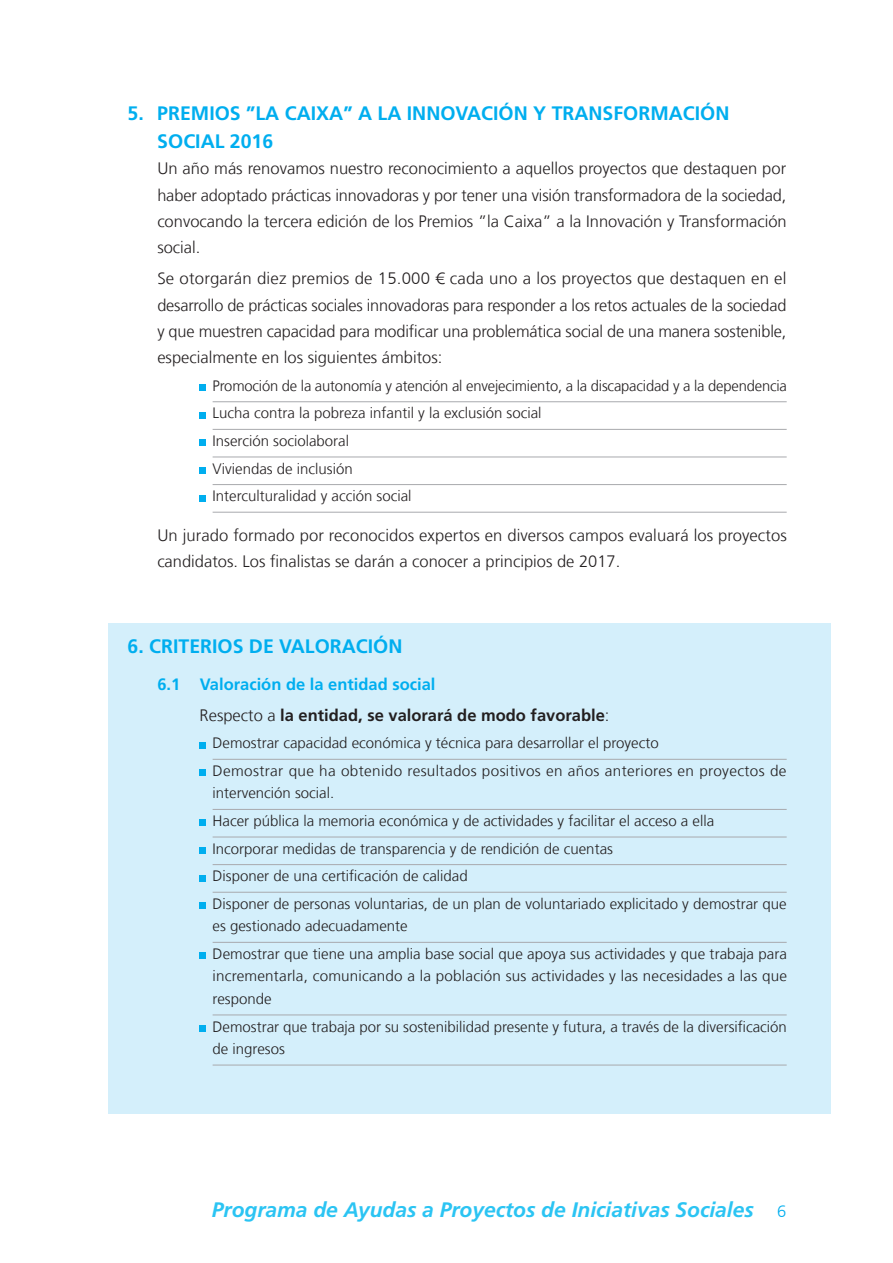
<style>
.page{position:relative;width:893px;height:1263px;background:#fff}
.page>*{position:absolute;margin:0;border:0;box-sizing:border-box;transform-origin:0 0}
.t1{font:italic 700 21px "La Caixa Frutiger";color:#2bc4f3}
.t2{font:700 19.5px/28.5px "La Caixa Frutiger";color:#00aeef}
.t3{font:300 16.5px/26.2px "La Caixa Frutiger";color:#231f20;text-align:justify}
.t4{font:700 16.5px/31px "La Caixa Frutiger";color:#231f20}
.t5{font:300 15px/27.6px "La Caixa Frutiger";color:#231f20}
.t6{font:300 15px/27.6px "La Caixa Frutiger";letter-spacing:.02em;color:#231f20}
.s1{color:#00aeef}
.s2{font-weight:300}
.s3{font-weight:300;font-style:normal;font-size:16.5px;color:#00aeef}
</style>
<div class="page">
<div style="left:108px;top:623px;width:723px;height:491px;background:#d4effb"></div>
<hr style="left:213px;top:401px;width:574px;height:1px;background:#a8a9ad">
<hr style="left:213px;top:429px;width:574px;height:1px;background:#a8a9ad">
<hr style="left:213px;top:457px;width:574px;height:1px;background:#a8a9ad">
<hr style="left:213px;top:484px;width:574px;height:1px;background:#a8a9ad">
<hr style="left:213px;top:512px;width:574px;height:1px;background:#a8a9ad">
<hr style="left:213px;top:759px;width:574px;height:1px;background:#a8a9ad">
<hr style="left:213px;top:809px;width:574px;height:1px;background:#a8a9ad">
<hr style="left:213px;top:837px;width:574px;height:1px;background:#a8a9ad">
<hr style="left:213px;top:864px;width:574px;height:1px;background:#a8a9ad">
<hr style="left:213px;top:892px;width:574px;height:1px;background:#a8a9ad">
<hr style="left:213px;top:942px;width:574px;height:1px;background:#a8a9ad">
<hr style="left:213px;top:1014px;width:574px;height:1px;background:#a8a9ad">
<hr style="left:213px;top:1065px;width:574px;height:1px;background:#a8a9ad">
<svg style="left:200px;top:385px;width:6px;height:6px"></svg>
<svg style="left:200px;top:412px;width:6px;height:6px"></svg>
<svg style="left:200px;top:440px;width:6px;height:6px"></svg>
<div style="left:200px;top:467px;width:6px;height:7px;background:#00aeef"></div>
<svg style="left:200px;top:495px;width:6px;height:6px"></svg>
<svg style="left:200px;top:742px;width:6px;height:6px"></svg>
<svg style="left:200px;top:770px;width:6px;height:6px"></svg>
<svg style="left:200px;top:820px;width:6px;height:6px"></svg>
<div style="left:200px;top:847px;width:6px;height:7px;background:#00aeef"></div>
<svg style="left:200px;top:875px;width:6px;height:6px"></svg>
<svg style="left:200px;top:903px;width:6px;height:6px"></svg>
<svg style="left:200px;top:953px;width:6px;height:6px"></svg>
<svg style="left:200px;top:1025px;width:6px;height:6px"></svg>
<h2 class="t2" style="left:157px;top:99px;width:574px;text-indent:-30px">5. PREMIOS ”LA CAIXA” A LA INNOVACIÓN Y TRANSFORMACIÓN<br>SOCIAL 2016</h2>
<p class="t3" style="left:157px;top:156px;width:631px">Un año más renovamos nuestro reconocimiento a aquellos proyectos que destaquen por haber adoptado prácticas innovadoras y por tener una visión transformadora de la sociedad, convocando la tercera edición de los Premios ”la Caixa” a la Innovación y Transformación social.</p>
<p class="t3" style="left:157px;top:266px;width:631px">Se otorgarán diez premios de 15.000 € cada uno a los proyectos que destaquen en el desarrollo de prácticas sociales innovadoras para responder a los retos actuales de la sociedad y que muestren capacidad para modificar una problemática social de una manera sostenible, especialmente en los siguientes ámbitos:</p>
<p class="t5" style="left:213px;top:372px;width:576px">Promoción de la autonomía y atención al envejecimiento, a la discapacidad y a la dependencia Lucha contra la pobreza infantil y la exclusión social<br>Inserción sociolaboral<br>Viviendas de inclusión<br>Interculturalidad y acción social</p>
<p class="t3" style="left:157px;top:522px;width:631px">Un jurado formado por reconocidos expertos en diversos campos evaluará los proyectos candidatos. Los finalistas se darán a conocer a principios de 2017.</p>
<h2 class="t2" style="left:128px;top:632px;width:276px">6. CRITERIOS DE VALORACIÓN</h2>
<p class="t4" style="left:200px;top:668px;width:411px;text-indent:-42px"><span class="s1">6.1 Valoración de la entidad social<br></span><span class="s2">Respecto a</span> la entidad, se valorará de modo favorable<span class="s2">:</span></p>
<p class="t6" style="left:213px;top:729px;width:575px">Demostrar capacidad económica y técnica para desarrollar el proyecto<br>Demostrar que ha obtenido resultados positivos en años anteriores en proyectos de</p>
<p class="t5" style="left:213px;top:779px;width:576px">intervención social.<br>Hacer pública la memoria económica y de actividades y facilitar el acceso a ella<br>Incorporar medidas de transparencia y de rendición de cuentas<br>Disponer de una certificación de calidad<br>Disponer de personas voluntarias, de un plan de voluntariado explicitado y demostrar que</p>
<p class="t5" style="left:213px;top:912px;width:576px">es gestionado adecuadamente<br>Demostrar que tiene una amplia base social que apoya sus actividades y que trabaja para</p>
<p class="t5" style="left:213px;top:965px;width:576px;line-height:22.5px">incrementarla, comunicando a la población sus actividades y las necesidades a las que responde</p>
<p class="t5" style="left:213px;top:1015px;width:576px;line-height:22.5px">Demostrar que trabaja por su sostenibilidad presente y futura, a través de la diversificación de ingresos</p>
<h1 class="t1" style="left:212px;top:1197px;width:576px">Programa de Ayudas a Proyectos de Iniciativas Sociales <span class="s3">6</span></h1>
</div>
